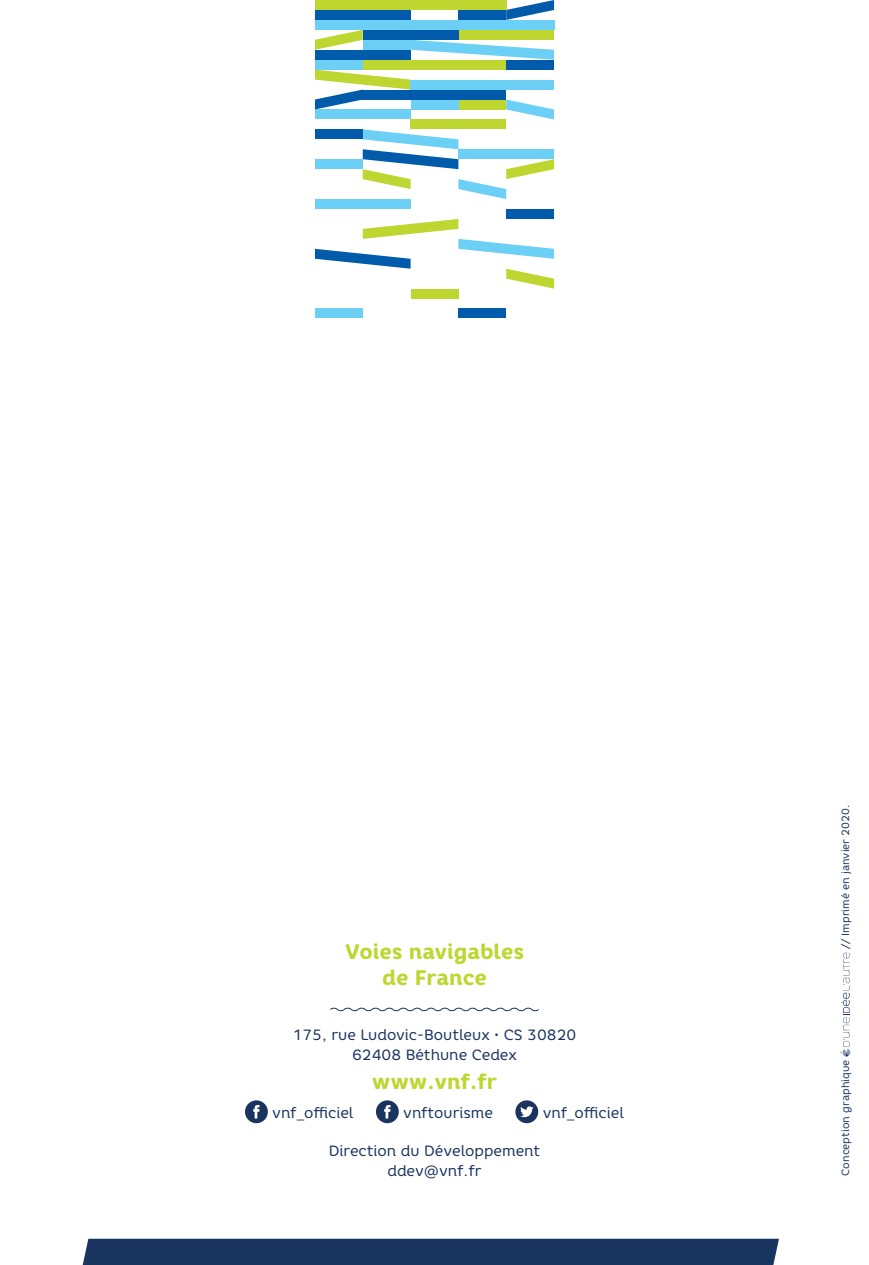
<style>
.page{position:relative;width:869px;height:1265px;background:#fff}
.page>*{position:absolute;margin:0;border:0;box-sizing:border-box;transform-origin:0 0}
.t1{font:800 21px/26.2px "Core Rhino 75";color:#bed630;text-align:center}
.t2{font:14.88px/19.2px "Core Rhino 45";color:#1a3460;text-align:center}
.t3{font:10.5px "Core Rhino 45";color:#1a3460}
.s1{font-family:"Core Rhino 75";font-weight:800}
</style>
<div class="page">
<svg style="left:330px;top:1007px;width:209px;height:5px"></svg>
<div style="left:245px;top:1100px;width:23px;height:23px;background:#1a3460;border-radius:50%"></div>
<svg style="left:253px;top:1105px;width:6px;height:14px"></svg>
<div style="left:376px;top:1100px;width:22px;height:23px;background:#1a3460;border-radius:50%"></div>
<svg style="left:384px;top:1105px;width:6px;height:14px"></svg>
<div style="left:515px;top:1100px;width:23px;height:23px;background:#1a3460;border-radius:50%"></div>
<svg style="left:520px;top:1106px;width:13px;height:11px"></svg>
<div style="left:315px;top:0;width:191px;height:10px;background:#bed630"></div>
<div style="left:458px;top:30px;width:95px;height:10px;background:#bed630"></div>
<div style="left:458px;top:100px;width:48px;height:9px;background:#bed630"></div>
<div style="left:410px;top:289px;width:48px;height:10px;background:#bed630"></div>
<div style="left:410px;top:119px;width:96px;height:10px;background:#bed630"></div>
<div style="left:362px;top:60px;width:144px;height:10px;background:#bed630"></div>
<svg style="left:315px;top:30px;width:47px;height:20px"></svg>
<div style="left:315px;top:20px;width:238px;height:10px;background:#6bcff6"></div>
<div style="left:315px;top:109px;width:95px;height:10px;background:#6bcff6"></div>
<div style="left:315px;top:199px;width:95px;height:10px;background:#6bcff6"></div>
<div style="left:362px;top:40px;width:48px;height:10px;background:#6bcff6"></div>
<div style="left:315px;top:309px;width:47px;height:9px;background:#6bcff6"></div>
<div style="left:410px;top:100px;width:48px;height:9px;background:#6bcff6"></div>
<div style="left:315px;top:60px;width:47px;height:10px;background:#6bcff6"></div>
<div style="left:315px;top:159px;width:47px;height:10px;background:#6bcff6"></div>
<div style="left:410px;top:80px;width:143px;height:10px;background:#6bcff6"></div>
<svg style="left:410px;top:40px;width:143px;height:20px"></svg>
<svg style="left:506px;top:100px;width:47px;height:19px"></svg>
<div style="left:315px;top:10px;width:95px;height:10px;background:#015aaa"></div>
<div style="left:315px;top:50px;width:95px;height:10px;background:#015aaa"></div>
<div style="left:362px;top:30px;width:96px;height:10px;background:#015aaa"></div>
<div style="left:458px;top:10px;width:48px;height:10px;background:#015aaa"></div>
<div style="left:458px;top:309px;width:48px;height:9px;background:#015aaa"></div>
<div style="left:315px;top:129px;width:47px;height:10px;background:#015aaa"></div>
<div style="left:506px;top:60px;width:47px;height:10px;background:#015aaa"></div>
<div style="left:506px;top:209px;width:47px;height:10px;background:#015aaa"></div>
<div style="left:362px;top:90px;width:144px;height:10px;background:#015aaa"></div>
<svg style="left:506px;top:0;width:47px;height:20px"></svg>
<svg style="left:315px;top:70px;width:95px;height:39px"></svg>
<svg style="left:315px;top:219px;width:238px;height:70px"></svg>
<svg style="left:362px;top:129px;width:191px;height:70px"></svg>
<svg style="left:840px;top:952px;width:10px;height:105px"></svg>
<div style="left:83px;top:1239px;width:695px;height:26px;background:#1a3460"></div>
<h1 class="t1" style="left:344px;top:938px;width:181px">Voies navigables de France</h1>
<p class="t2" style="left:292px;top:1025px;width:285px">175, rue Ludovic-Boutleux <span class="s1">·</span> CS 30820<br>62408 Béthune Cedex</p>
<h1 class="t1" style="left:372px;top:1068px;width:127px">www.vnf.fr</h1>
<p class="t2" style="left:272px;top:1103px;width:83px">vnf_officiel</p>
<p class="t2" style="left:403px;top:1103px;width:91px">vnftourisme</p>
<p class="t2" style="left:542px;top:1103px;width:83px">vnf_officiel</p>
<p class="t2" style="left:328px;top:1141px;width:213px">Direction du Développement ddev@vnf.fr</p>
<p class="t3" style="left:838px;top:949px;width:146px;rotate:-90deg">// Imprimé en janvier 2020.</p>
<p class="t3" style="left:838px;top:1176px;width:118px;rotate:-90deg">Conception graphique</p>
</div>
